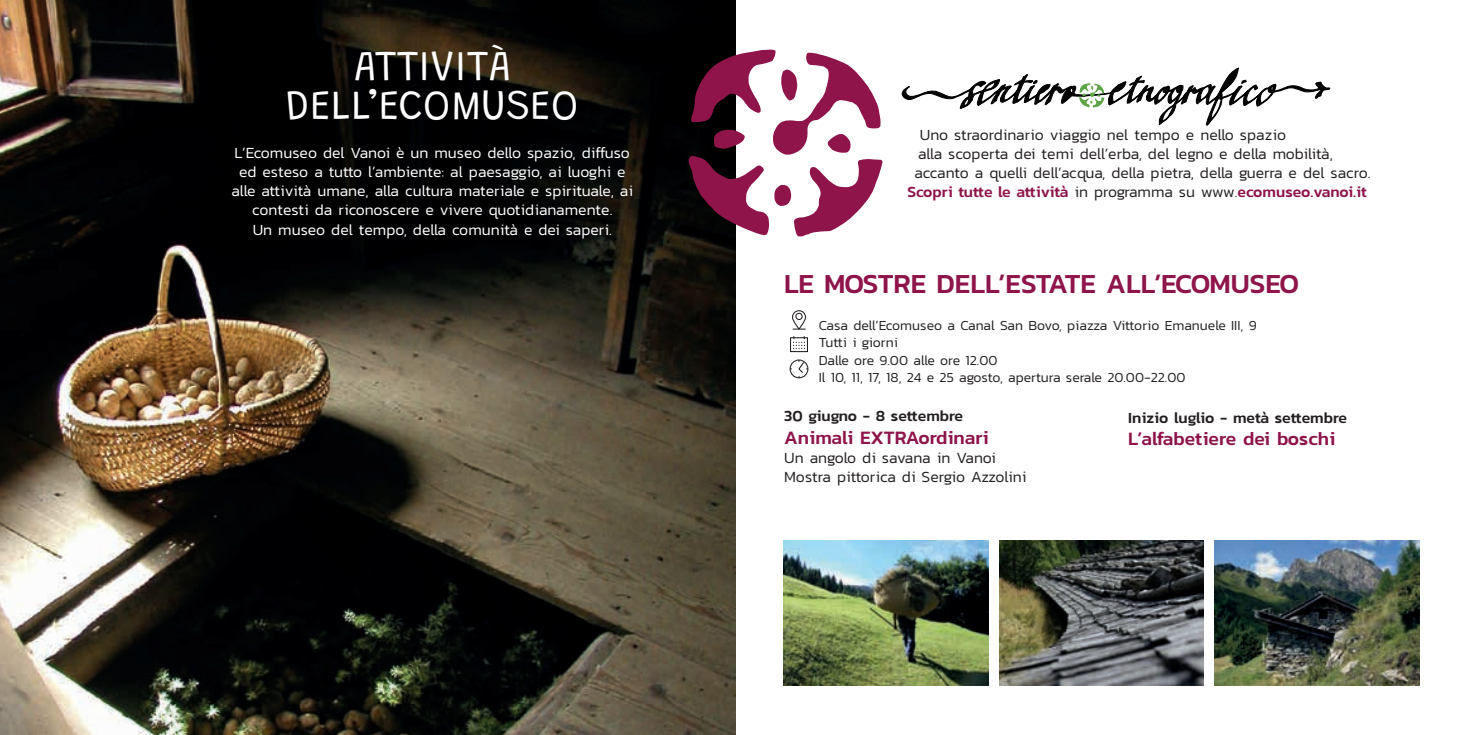
<style>
.page{position:relative;width:1469px;height:735px;background:#fff}
.page>*{position:absolute;margin:0;border:0;box-sizing:border-box;transform-origin:0 0}
.t1{font:300 42px/38.5px "Grandstander";color:#fff;text-align:center}
.t2{font:500 28px "Kanit";color:#8e144a}
.t3{font:500 19.25px "Kanit";color:#8e144a}
.t4{font:300 15.75px/19.2px "Kanit";color:#fff;text-align:center}
.t5{font:300 15.75px/19.2px "Kanit";color:#231f20}
.t6{font:500 15.75px "Kanit";color:#8e144a}
.t7{font:500 15.75px "Kanit";color:#231f20}
.t8{font:300 14px/17.5px "Kanit";color:#231f20}
.s1{font-weight:300;color:#231f20}
</style>
<div class="page">
<img style="left:0;top:0;width:736px;height:734px">
<svg style="left:902px;top:68px;width:427px;height:57px"></svg>
<svg style="left:688px;top:50px;width:194px;height:186px"></svg>
<img style="left:783px;top:540px;width:205px;height:145px">
<img style="left:999px;top:540px;width:204px;height:145px">
<img style="left:1214px;top:540px;width:205px;height:145px">
<div style="left:792px;top:310px;width:14px;height:19px;border:1px solid #231f20;border-radius:7px"></div>
<div style="left:795px;top:312px;width:7px;height:8px;border:1px solid #231f20;border-radius:50%"></div>
<div style="left:790px;top:337px;width:18px;height:15px;border:1px solid #231f20"></div>
<svg style="left:793px;top:336px;width:12px;height:13px"></svg>
<div style="left:789px;top:359px;width:19px;height:19px;border:1px solid #231f20;border-radius:50%"></div>
<svg style="left:797px;top:360px;width:10px;height:17px"></svg>
<h1 class="t1" style="left:285px;top:44px;width:295px">ATTIVITÀ<br>DELL’ECOMUSEO</h1>
<p class="t4" style="left:231px;top:142px;width:403px">L’Ecomuseo del Vanoi è un museo dello spazio, diffuso ed esteso a tutto l’ambiente: al paesaggio, ai luoghi e alle attività umane, alla cultura materiale e spirituale, ai contesti da riconoscere e vivere quotidianamente.<br>Un museo del tempo, della comunità e dei saperi.</p>
<p class="t5" style="left:919px;top:124px;width:368px">Uno straordinario viaggio nel tempo e nello spazio</p>
<p class="t5" style="left:918px;top:144px;width:416px">alla scoperta dei temi dell’erba, del legno e della mobilità,</p>
<p class="t5" style="left:914px;top:163px;width:457px">accanto a quelli dell’acqua, della pietra, della guerra e del sacro.</p>
<p class="t6" style="left:907px;top:180px;width:461px">Scopri tutte le attività <span class="s1">in programma su www.</span>ecomuseo.vanoi.it</p>
<h2 class="t2" style="left:784px;top:262px;width:516px">LE MOSTRE DELL’ESTATE ALL’ECOMUSEO</h2>
<p class="t8" style="left:819px;top:316px;width:439px">Casa dell’Ecomuseo a Canal San Bovo, piazza Vittorio Emanuele III, 9<br>Tutti i giorni<br>Dalle ore 9.00 alle ore 12.00<br>Il 10, 11, 17, 18, 24 e 25 agosto, apertura serale 20.00-22.00</p>
<p class="t7" style="left:784px;top:403px;width:180px">30 giugno - 8 settembre</p>
<p class="t3" style="left:784px;top:422px;width:206px">Animali EXTRAordinari</p>
<p class="t5" style="left:784px;top:447px;width:244px">Un angolo di savana in Vanoi<br>Mostra pittorica di Sergio Azzolini</p>
<p class="t7" style="left:1128px;top:405px;width:220px">Inizio luglio - metà settembre</p>
<p class="t3" style="left:1128px;top:424px;width:209px">L’alfabetiere dei boschi</p>
</div>
